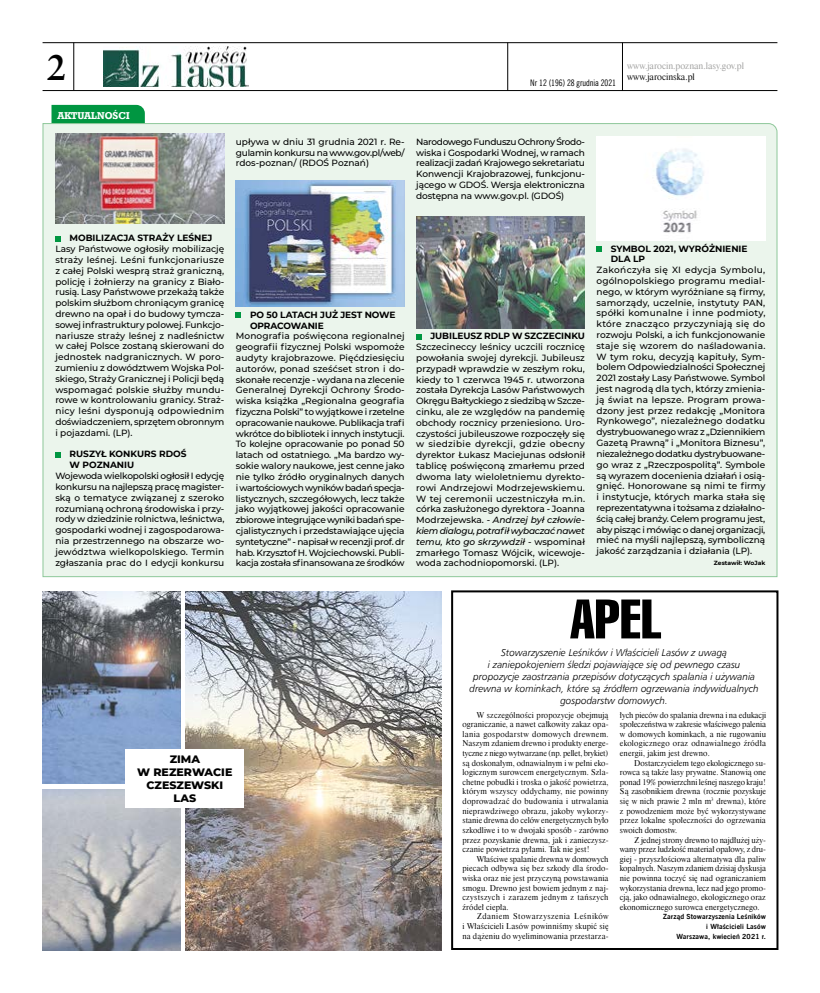
<style>
.page{position:relative;width:820px;height:993px;background:#fff}
.page>*{position:absolute;margin:0;border:0;box-sizing:border-box;transform-origin:0 0}
.t1{font:54px "Swis 911 Cm EU";color:#000}
.t2{font:700 36px "Class Garmnd EU";color:#000}
.t3{font:800 11px/13.2px "Montserrat";color:#000;text-align:center}
.t4{font:italic 10px/12px "Humnst 777 Lt EU";color:#000;text-align:center}
.t5{font:10px "Geo Slab 712 Bd EU";color:#fff}
.t6{font:500 9px/10.8px "Montserrat";letter-spacing:-.01em;color:#000;text-align:justify}
.t7{font:700 9px/10.8px "Montserrat";letter-spacing:-.005em;color:#000}
.t8{font:9px "Dutch 801 Hd EU";color:#9d9d9c}
.t9{font:9px "News Goth Cn EU";color:#000}
.t10{font:9px "Dutch 801 Hd EU";color:#000}
.t11{font:8px/9.6px "Dutch 801 Hd EU";letter-spacing:.015em;color:#000;text-align:justify}
.t12{font:700 7px/9.6px "News Goth EU";letter-spacing:.015em;color:#000;text-align:right}
.t13{font:700 6px "Montserrat";color:#000}
.s1{font-style:italic}
</style>
<div class="page">
<hr style="left:43px;top:42px;width:734px;height:1px;background:#000">
<hr style="left:43px;top:90px;width:734px;height:1px;background:#000">
<hr style="left:622px;top:43px;width:1px;height:48px;background:#000">
<hr style="left:507px;top:43px;width:1px;height:47px;background:#000">
<hr style="left:74px;top:43px;width:1px;height:47px;background:#000">
<img style="left:103px;top:47px;width:146px;height:39px">
<div style="left:51px;top:105px;width:94px;height:17px;background:#009641"></div>
<div style="left:42px;top:122px;width:735px;height:455px;background:#ebf5ec"></div>
<svg style="left:55px;top:236px;width:5px;height:5px"></svg>
<svg style="left:55px;top:452px;width:5px;height:5px"></svg>
<img style="left:236px;top:180px;width:168px;height:127px">
<svg style="left:236px;top:312px;width:5px;height:5px"></svg>
<img style="left:416px;top:216px;width:168px;height:112px">
<svg style="left:416px;top:334px;width:5px;height:5px"></svg>
<img style="left:596px;top:136px;width:169px;height:105px">
<svg style="left:596px;top:246px;width:5px;height:5px"></svg>
<img style="left:55px;top:133px;width:169px;height:90px">
<div style="left:451px;top:590px;width:327px;height:359px;border:2px solid #000"></div>
<img style="left:42px;top:591px;width:138px;height:192px">
<img style="left:186px;top:591px;width:255px;height:359px">
<img style="left:42px;top:789px;width:138px;height:161px">
<div style="left:125px;top:748px;width:119px;height:59px;background:#fff"></div>
<h2 class="t2" style="left:47px;top:45px;width:22px">2</h2>
<p class="t8" style="left:627px;top:60px;width:118px">www.jarocin.poznan.lasy.gov.pl</p>
<p class="t10" style="left:627px;top:71px;width:69px">www.jarocinska.pl</p>
<p class="t9" style="left:530px;top:77px;width:87px">Nr 12 (196) 28 grudnia 2021</p>
<p class="t5" style="left:57px;top:109px;width:73px">AKTUALNOŚCI</p>
<p class="t6" style="left:236px;top:136px;width:170px">upływa w dniu 31 grudnia 2021 r. Re&shy;gulamin konkursu na www.gov.pl/web/ rdos-poznan/ (RDOŚ Poznań)</p>
<p class="t6" style="left:416px;top:136px;width:170px">Narodowego Funduszu Ochrony Środo&shy;wiska i Gospodarki Wodnej, w ramach realizacji zadań Krajowego sekretariatu Konwencji Krajobrazowej, funkcjonu&shy;jącego w GDOŚ. Wersja elektroniczna dostępna na www.gov.pl. (GDOŚ)</p>
<p class="t7" style="left:69px;top:232px;width:144px">MOBILIZACJA STRAŻY LEŚNEJ</p>
<p class="t6" style="left:55px;top:243px;width:170px">Lasy Państwowe ogłosiły mobilizację straży leśnej. Leśni funkcjonariusze z całej Polski wesprą straż graniczną, policję i żołnierzy na granicy z Biało&shy;rusią. Lasy Państwowe przekażą także polskim służbom chroniącym granicę drewno na opał i do budowy tymcza&shy;sowej infrastruktury polowej. Funkcjo&shy;nariusze straży leśnej z nadleśnictw w całej Polsce zostaną skierowani do jednostek nadgranicznych. W poro&shy;zumieniu z dowództwem Wojska Pol&shy;skiego, Straży Granicznej i Policji będą wspomagać polskie służby mundu&shy;rowe w kontrolowaniu granicy. Straż&shy;nicy leśni dysponują odpowiednim doświadczeniem, sprzętem obronnym i pojazdami. (LP).</p>
<p class="t7" style="left:69px;top:448px;width:118px">RUSZYŁ KONKURS RDOŚ<br>W POZNANIU</p>
<p class="t6" style="left:55px;top:470px;width:170px">Wojewoda wielkopolski ogłosił I edycję konkursu na najlepszą pracę magister&shy;ską o tematyce związanej z szeroko rozumianą ochroną środowiska i przy&shy;rody w dziedzinie rolnictwa, leśnictwa, gospodarki wodnej i zagospodarowa&shy;nia przestrzennego na obszarze wo&shy;jewództwa wielkopolskiego. Termin zgłaszania prac do I edycji konkursu</p>
<p class="t7" style="left:250px;top:308px;width:147px">PO 50 LATACH JUŻ JEST NOWE<br>OPRACOWANIE</p>
<p class="t6" style="left:236px;top:330px;width:170px">Monografia poświęcona regionalnej geografii fizycznej Polski wspomoże audyty krajobrazowe. Pięćdziesięciu autorów, ponad sześćset stron i do&shy;skonałe recenzje - wydana na zlecenie Generalnej Dyrekcji Ochrony Środo&shy;wiska książka „Regionalna geografia fizyczna Polski” to wyjątkowe i rzetelne opracowanie naukowe. Publikacja trafi wkrótce do bibliotek i innych instytucji.<br>To kolejne opracowanie po ponad 50 latach od ostatniego. „Ma bardzo wy&shy;sokie walory naukowe, jest cenne jako nie tylko źródło oryginalnych danych i wartościowych wyników badań specja&shy;listycznych, szczegółowych, lecz także jako wyjątkowej jakości opracowanie zbiorowe integrujące wyniki badań spe&shy;cjalistycznych i przedstawiające ujęcia syntetyczne” - napisał w recenzji prof. dr hab. Krzysztof H. Wojciechowski. Publi&shy;kacja została sfinansowana ze środków</p>
<p class="t7" style="left:430px;top:330px;width:156px">JUBILEUSZ RDLP W SZCZECINKU</p>
<p class="t6" style="left:416px;top:341px;width:170px">Szczecineccy leśnicy uczcili rocznicę powołania swojej dyrekcji. Jubileusz przypadł wprawdzie w zeszłym roku, kiedy to 1 czerwca 1945 r. utworzona została Dyrekcja Lasów Państwowych Okręgu Bałtyckiego z siedzibą w Szcze&shy;cinku, ale ze względów na pandemię obchody rocznicy przeniesiono. Uro&shy;czystości jubileuszowe rozpoczęły się w siedzibie dyrekcji, gdzie obecny dyrektor Łukasz Maciejunas odsłonił tablicę poświęconą zmarłemu przed dwoma laty wieloletniemu dyrekto&shy;rowi Andrzejowi Modrzejewskiemu.<br>W tej ceremonii uczestniczyła m.in. córka zasłużonego dyrektora - Joanna Modrzejewska. - <span class="s1">Andrzej był człowie&shy;kiem dialogu, potrafił wybaczać nawet temu, kto go skrzywdził</span> - wspominał zmarłego Tomasz Wójcik, wicewoje&shy;woda zachodniopomorski. (LP).</p>
<p class="t7" style="left:610px;top:242px;width:138px">SYMBOL 2021, WYRÓŻNIENIE<br>DLA LP</p>
<p class="t6" style="left:596px;top:264px;width:170px">Zakończyła się XI edycja Symbolu, ogólnopolskiego programu medial&shy;nego, w którym wyróżniane są firmy, samorządy, uczelnie, instytuty PAN, spółki komunalne i inne podmioty, które znacząco przyczyniają się do rozwoju Polski, a ich funkcjonowanie staje się wzorem do naśladowania.<br>W tym roku, decyzją kapituły, Sym&shy;bolem Odpowiedzialności Społecznej 2021 zostały Lasy Państwowe. Symbol jest nagrodą dla tych, którzy zmienia&shy;ją świat na lepsze. Program prowa&shy;dzony jest przez redakcję „Monitora Rynkowego”, niezależnego dodatku dystrybuowanego wraz z „Dziennikiem Gazetą Prawną” i „Monitora Biznesu”, niezależnego dodatku dystrybuowane&shy;go wraz z „Rzeczpospolitą”. Symbole są wyrazem docenienia działań i osią&shy;gnięć. Honorowane są nimi te firmy i instytucje, których marka stała się reprezentatywna i tożsama z działalno&shy;ścią całej branży. Celem programu jest, aby pisząc i mówiąc o danej organizacji, mieć na myśli najlepszą, symboliczną jakość zarządzania i działania (LP).</p>
<p class="t13" style="left:713px;top:558px;width:53px">Zestawił: WoJak</p>
<p class="t3" style="left:137px;top:751px;width:97px">ZIMA<br>W REZERWACIE<br>CZESZEWSKI<br>LAS</p>
<h1 class="t1" style="left:570px;top:587px;width:93px">APEL</h1>
<p class="t4" style="left:469px;top:646px;width:290px">Stowarzyszenie Leśników i Właścicieli Lasów z uwagą<br>i zaniepokojeniem śledzi pojawiające się od pewnego czasu propozycje zaostrzania przepisów dotyczących spalania i używania drewna w kominkach, które są źródłem ogrzewania indywidualnych gospodarstw domowych.</p>
<p class="t11" style="left:462px;top:710px;width:147px;text-indent:14px">W szczególności propozycje obejmują ograniczanie, a nawet całkowity zakaz opa&shy;lania gospodarstw domowych drewnem.<br>Naszym zdaniem drewno i produkty energe&shy;tyczne z niego wytwarzane (np. pellet, brykiet) są doskonałym, odnawialnym i w pełni eko&shy;logicznym surowcem energetycznym. Szla&shy;chetne pobudki i troska o jakość powietrza, którym wszyscy oddychamy, nie powinny doprowadzać do budowania i utrwalania nieprawdziwego obrazu, jakoby wykorzy&shy;stanie drewna do celów energetycznych było szkodliwe i to w dwojaki sposób - zarówno przez pozyskanie drewna, jak i zanieczysz&shy;czanie powietrza pyłami. Tak nie jest!</p>
<p class="t11" style="left:462px;top:854px;width:147px;text-indent:14px">Właściwe spalanie drewna w domowych piecach odbywa się bez szkody dla środo&shy;wiska oraz nie jest przyczyną powstawania smogu. Drewno jest bowiem jednym z naj&shy;czystszych i zarazem jednym z tańszych źródeł ciepła.</p>
<p class="t11" style="left:462px;top:911px;width:147px;text-indent:14px">Zdaniem Stowarzyszenia Leśników i Właścicieli Lasów powinniśmy skupić się na dążeniu do wyeliminowania przestarza-</p>
<p class="t11" style="left:619px;top:710px;width:147px">łych pieców do spalania drewna i na edukacji społeczeństwa w zakresie właściwego palenia w domowych kominkach, a nie rugowaniu ekologicznego oraz odnawialnego źródła energii, jakim jest drewno.</p>
<p class="t11" style="left:619px;top:758px;width:148px;text-indent:14px">Dostarczycielem tego ekologicznego su&shy;rowca są także lasy prywatne. Stanowią one ponad 19% powierzchni leśnej naszego kraju!<br>Są zasobnikiem drewna (rocznie pozyskuje się w nich prawie 2 mln m<sup>3</sup> drewna), które z powodzeniem może być wykorzystywane przez lokalne społeczności do ogrzewania swoich domostw.</p>
<p class="t11" style="left:619px;top:834px;width:147px;text-indent:14px">Z jednej strony drewno to najdłużej uży&shy;wany przez ludzkość materiał opałowy, z dru&shy;giej - przyszłościowa alternatywa dla paliw kopalnych. Naszym zdaniem dzisiaj dyskusja nie powinna toczyć się nad ograniczaniem wykorzystania drewna, lecz nad jego promo&shy;cją, jako odnawialnego, ekologicznego oraz ekonomicznego surowca energetycznego.</p>
<p class="t12" style="left:663px;top:912px;width:104px">Zarząd Stowarzyszenia Leśników i Właścicieli Lasów<br>Warszawa, kwiecień 2021 r.</p>
</div>
